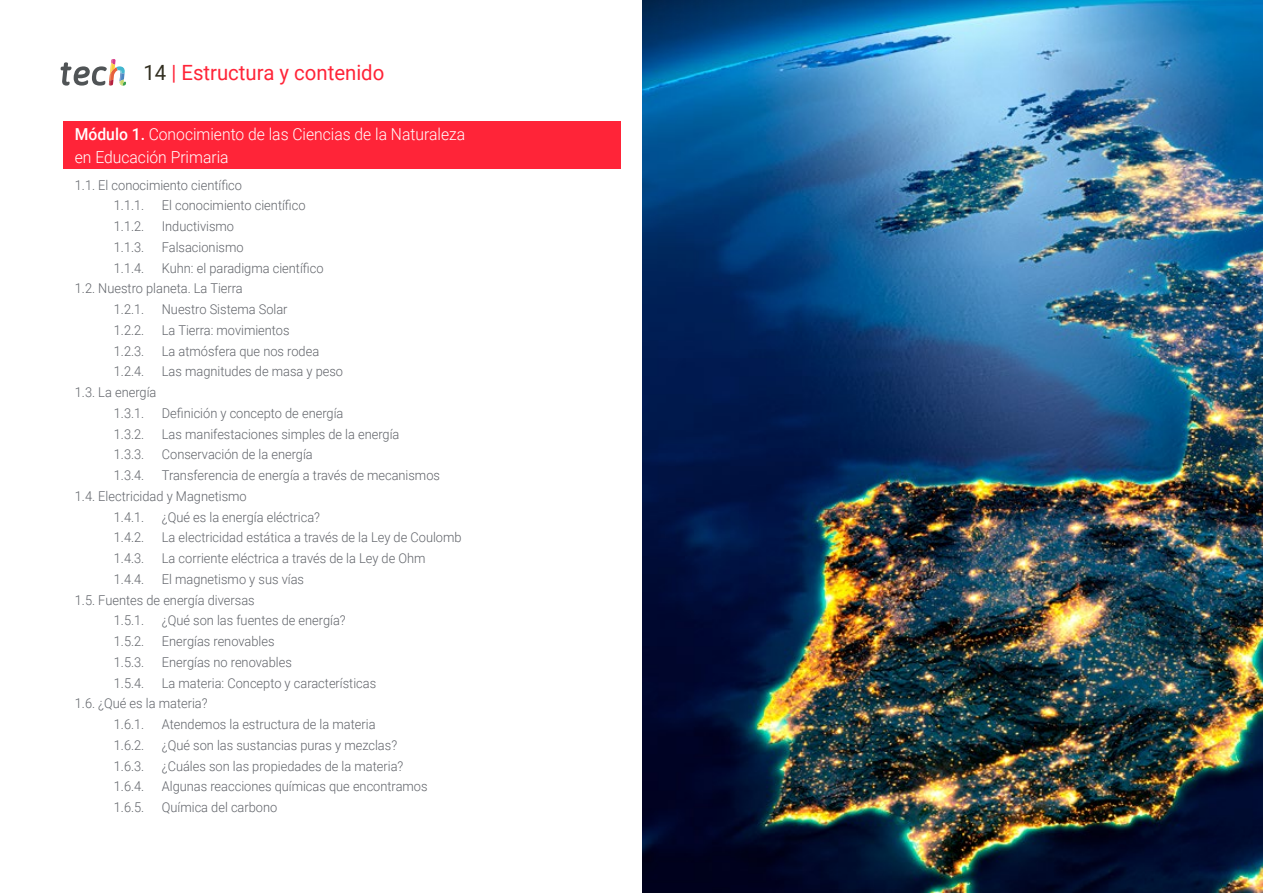
<style>
.page{position:relative;width:1263px;height:893px;background:#fff}
.page>*{position:absolute;margin:0;border:0;box-sizing:border-box;transform-origin:0 0}
.t1{font:21px "Roboto";color:#ff2438}
.t2{font:300 16.5px/22.5px "Roboto";color:#fff;scale:.95 1}
.t3{font:300 13.5px/20.7px "Roboto";color:#61646a;scale:.95 1}
.s1{color:#312e20}
.s2{font-weight:500}
</style>
<div class="page">
<div style="left:64px;top:121px;width:557px;height:48px;background:#ff2438"></div>
<svg style="left:61px;top:59px;width:65px;height:27px"></svg>
<img style="left:642px;top:0;width:621px;height:893px">
<h1 class="t1" style="left:144px;top:57px;width:242px"><span class="s1">14</span> | Estructura y contenido</h1>
<p class="t2" style="left:75px;top:122px;width:412px"><span class="s2">Módulo 1.</span> Conocimiento de las Ciencias de la Naturaleza en Educación Primaria</p>
<p class="t3" style="left:114px;top:174px;width:136px;text-indent:-39px">1.1. El conocimiento científico<br>1.1.1.</p>
<p class="t3" style="left:162px;top:195px;width:153px">El conocimiento científico</p>
<p class="t3" style="left:114px;top:215px;width:34px">1.1.2.</p>
<p class="t3" style="left:162px;top:215px;width:78px">Inductivismo</p>
<p class="t3" style="left:114px;top:236px;width:34px">1.1.3.</p>
<p class="t3" style="left:162px;top:236px;width:88px">Falsacionismo</p>
<p class="t3" style="left:114px;top:257px;width:34px">1.1.4.</p>
<p class="t3" style="left:162px;top:257px;width:172px">Kuhn: el paradigma científico</p>
<p class="t3" style="left:75px;top:278px;width:178px">1.2. Nuestro planeta. La Tierra</p>
<p class="t3" style="left:114px;top:298px;width:34px">1.2.1.</p>
<p class="t3" style="left:162px;top:298px;width:134px">Nuestro Sistema Solar</p>
<p class="t3" style="left:114px;top:319px;width:34px">1.2.2.</p>
<p class="t3" style="left:162px;top:319px;width:136px">La Tierra: movimientos</p>
<p class="t3" style="left:114px;top:340px;width:34px">1.2.3.</p>
<p class="t3" style="left:162px;top:340px;width:167px">La atmósfera que nos rodea</p>
<p class="t3" style="left:114px;top:361px;width:34px">1.2.4.</p>
<p class="t3" style="left:162px;top:361px;width:192px">Las magnitudes de masa y peso</p>
<p class="t3" style="left:114px;top:381px;width:46px;text-indent:-39px">1.3. La energía<br>1.3.1.</p>
<p class="t3" style="left:162px;top:402px;width:193px">Definición y concepto de energía</p>
<p class="t3" style="left:114px;top:423px;width:34px">1.3.2.</p>
<p class="t3" style="left:162px;top:423px;width:252px">Las manifestaciones simples de la energía</p>
<p class="t3" style="left:114px;top:444px;width:34px">1.3.3.</p>
<p class="t3" style="left:162px;top:444px;width:160px">Conservación de la energía</p>
<p class="t3" style="left:114px;top:464px;width:34px">1.3.4.</p>
<p class="t3" style="left:162px;top:464px;width:294px">Transferencia de energía a través de mecanismos</p>
<p class="t3" style="left:75px;top:485px;width:182px">1.4. Electricidad y Magnetismo</p>
<p class="t3" style="left:114px;top:506px;width:34px">1.4.1.</p>
<p class="t3" style="left:162px;top:506px;width:168px">¿Qué es la energía eléctrica?</p>
<p class="t3" style="left:114px;top:527px;width:34px">1.4.2.</p>
<p class="t3" style="left:162px;top:527px;width:317px">La electricidad estática a través de la Ley de Coulomb</p>
<p class="t3" style="left:114px;top:547px;width:34px">1.4.3.</p>
<p class="t3" style="left:162px;top:547px;width:279px">La corriente eléctrica a través de la Ley de Ohm</p>
<p class="t3" style="left:114px;top:568px;width:34px">1.4.4.</p>
<p class="t3" style="left:162px;top:568px;width:151px">El magnetismo y sus vías</p>
<p class="t3" style="left:75px;top:589px;width:191px">1.5. Fuentes de energía diversas</p>
<p class="t3" style="left:114px;top:610px;width:34px">1.5.1.</p>
<p class="t3" style="left:162px;top:610px;width:195px">¿Qué son las fuentes de energía?</p>
<p class="t3" style="left:114px;top:630px;width:34px">1.5.2.</p>
<p class="t3" style="left:162px;top:630px;width:120px">Energías renovables</p>
<p class="t3" style="left:114px;top:651px;width:34px">1.5.3.</p>
<p class="t3" style="left:162px;top:651px;width:138px">Energías no renovables</p>
<p class="t3" style="left:114px;top:672px;width:34px">1.5.4.</p>
<p class="t3" style="left:162px;top:672px;width:227px">La materia: Concepto y características</p>
<p class="t3" style="left:75px;top:693px;width:141px">1.6. ¿Qué es la materia?</p>
<p class="t3" style="left:114px;top:713px;width:34px">1.6.1.</p>
<p class="t3" style="left:162px;top:713px;width:226px">Atendemos la estructura de la materia</p>
<p class="t3" style="left:114px;top:734px;width:34px">1.6.2.</p>
<p class="t3" style="left:162px;top:734px;width:249px">¿Qué son las sustancias puras y mezclas?</p>
<p class="t3" style="left:114px;top:755px;width:34px">1.6.3.</p>
<p class="t3" style="left:162px;top:755px;width:256px">¿Cuáles son las propiedades de la materia?</p>
<p class="t3" style="left:114px;top:776px;width:34px">1.6.4.</p>
<p class="t3" style="left:162px;top:776px;width:281px">Algunas reacciones químicas que encontramos</p>
<p class="t3" style="left:114px;top:796px;width:34px">1.6.5.</p>
<p class="t3" style="left:162px;top:796px;width:123px">Química del carbono</p>
</div>
